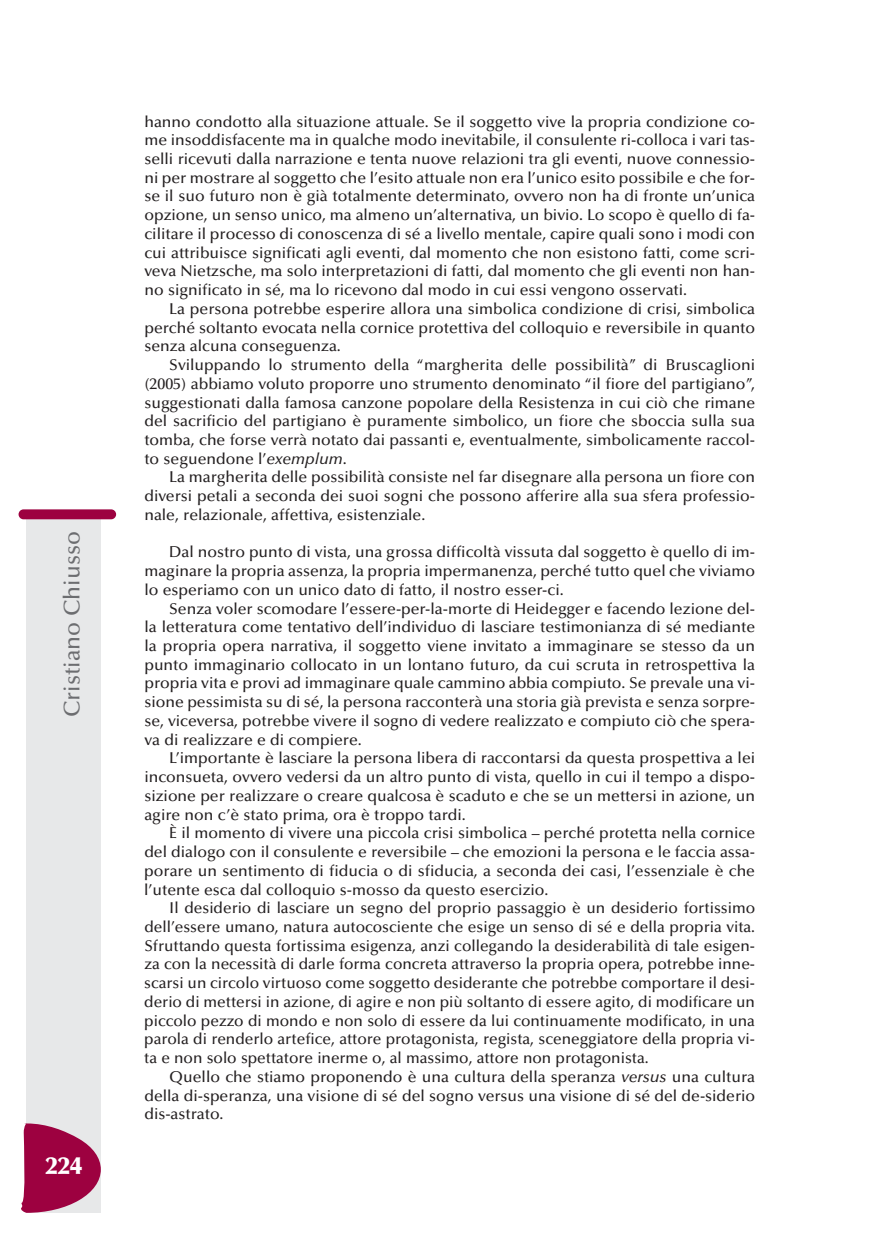
<style>
.page{position:relative;width:869px;height:1241px;background:#fff}
.page>*{position:absolute;margin:0;border:0;box-sizing:border-box;transform-origin:0 0}
.t1{font:900 24.5px "Optima";color:#fff}
.t2{font:500 22.75px "Optima";color:#6c6d70}
.t3{font:500 15.75px/18.7px "Optima";color:#231f20;text-align:justify}
.s1{font-style:italic}
</style>
<div class="page">
<div style="left:27px;top:517px;width:74px;height:695px;background:#e7e8e9"></div>
<div style="left:19px;top:509px;width:97px;height:10px;background:#9d0140;border-radius:5px"></div>
<svg style="left:21px;top:1122px;width:80px;height:90px"></svg>
<h2 class="t2" style="left:63px;top:717px;width:187px;rotate:-90deg">Cristiano Chiusso</h2>
<h1 class="t1" style="left:45px;top:1155px;width:38px">224</h1>
<p class="t3" style="left:144px;top:113px;width:612px">hanno condotto alla situazione attuale. Se il soggetto vive la propria condizione co&shy;me insoddisfacente ma in qualche modo inevitabile, il consulente ri-colloca i vari tas&shy;selli ricevuti dalla narrazione e tenta nuove relazioni tra gli eventi, nuove connessio&shy;ni per mostrare al soggetto che l’esito attuale non era l’unico esito possibile e che for&shy;se il suo futuro non è già totalmente determinato, ovvero non ha di fronte un’unica opzione, un senso unico, ma almeno un’alternativa, un bivio. Lo scopo è quello di fa&shy;cilitare il processo di conoscenza di sé a livello mentale, capire quali sono i modi con cui attribuisce significati agli eventi, dal momento che non esistono fatti, come scri&shy;veva Nietzsche, ma solo interpretazioni di fatti, dal momento che gli eventi non han&shy;no significato in sé, ma lo ricevono dal modo in cui essi vengono osservati.</p>
<p class="t3" style="left:144px;top:301px;width:612px;text-indent:25px">La persona potrebbe esperire allora una simbolica condizione di crisi, simbolica perché soltanto evocata nella cornice protettiva del colloquio e reversibile in quanto senza alcuna conseguenza.</p>
<p class="t3" style="left:144px;top:357px;width:612px;text-indent:25px">Sviluppando lo strumento della “margherita delle possibilità” di Bruscaglioni (2005) abbiamo voluto proporre uno strumento denominato “il fiore del partigiano”, suggestionati dalla famosa canzone popolare della Resistenza in cui ciò che rimane del sacrificio del partigiano è puramente simbolico, un fiore che sboccia sulla sua tomba, che forse verrà notato dai passanti e, eventualmente, simbolicamente raccol&shy;to seguendone l’<span class="s1">exemplum</span>.</p>
<p class="t3" style="left:144px;top:469px;width:612px;text-indent:25px">La margherita delle possibilità consiste nel far disegnare alla persona un fiore con diversi petali a seconda dei suoi sogni che possono afferire alla sua sfera professio&shy;nale, relazionale, affettiva, esistenziale.</p>
<p class="t3" style="left:144px;top:544px;width:612px;text-indent:25px">Dal nostro punto di vista, una grossa difficoltà vissuta dal soggetto è quello di im&shy;maginare la propria assenza, la propria impermanenza, perché tutto quel che viviamo lo esperiamo con un unico dato di fatto, il nostro esser-ci.</p>
<p class="t3" style="left:144px;top:600px;width:612px;text-indent:25px">Senza voler scomodare l’essere-per-la-morte di Heidegger e facendo lezione del&shy;la letteratura come tentativo dell’individuo di lasciare testimonianza di sé mediante la propria opera narrativa, il soggetto viene invitato a immaginare se stesso da un punto immaginario collocato in un lontano futuro, da cui scruta in retrospettiva la propria vita e provi ad immaginare quale cammino abbia compiuto. Se prevale una vi&shy;sione pessimista su di sé, la persona racconterà una storia già prevista e senza sorpre&shy;se, viceversa, potrebbe vivere il sogno di vedere realizzato e compiuto ciò che spera&shy;va di realizzare e di compiere.</p>
<p class="t3" style="left:144px;top:750px;width:612px;text-indent:25px">L’importante è lasciare la persona libera di raccontarsi da questa prospettiva a lei inconsueta, ovvero vedersi da un altro punto di vista, quello in cui il tempo a dispo&shy;sizione per realizzare o creare qualcosa è scaduto e che se un mettersi in azione, un agire non c’è stato prima, ora è troppo tardi.</p>
<p class="t3" style="left:144px;top:825px;width:612px;text-indent:25px">È il momento di vivere una piccola crisi simbolica – perché protetta nella cornice del dialogo con il consulente e reversibile – che emozioni la persona e le faccia assa&shy;porare un sentimento di fiducia o di sfiducia, a seconda dei casi, l’essenziale è che l’utente esca dal colloquio s-mosso da questo esercizio.</p>
<p class="t3" style="left:144px;top:900px;width:612px;text-indent:25px">Il desiderio di lasciare un segno del proprio passaggio è un desiderio fortissimo dell’essere umano, natura autocosciente che esige un senso di sé e della propria vita.<br>Sfruttando questa fortissima esigenza, anzi collegando la desiderabilità di tale esigen&shy;za con la necessità di darle forma concreta attraverso la propria opera, potrebbe inne&shy;scarsi un circolo virtuoso come soggetto desiderante che potrebbe comportare il desi&shy;derio di mettersi in azione, di agire e non più soltanto di essere agito, di modificare un piccolo pezzo di mondo e non solo di essere da lui continuamente modificato, in una parola di renderlo artefice, attore protagonista, regista, sceneggiatore della propria vi&shy;ta e non solo spettatore inerme o, al massimo, attore non protagonista.</p>
<p class="t3" style="left:144px;top:1068px;width:612px;text-indent:25px">Quello che stiamo proponendo è una cultura della speranza <span class="s1">versus</span> una cultura della di-speranza, una visione di sé del sogno versus una visione di sé del de-siderio dis-astrato.</p>
</div>
